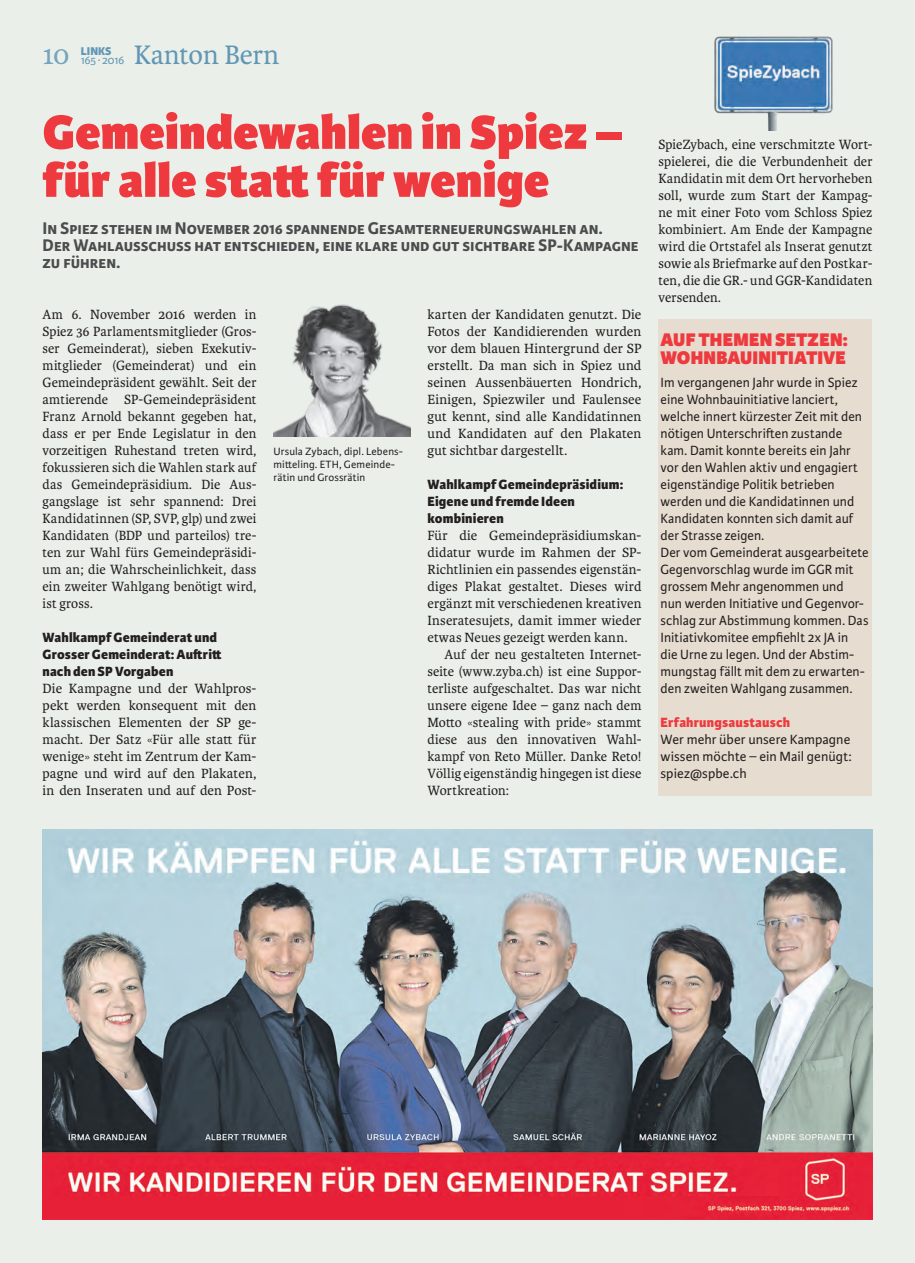
<style>
.page{position:relative;width:915px;height:1263px;background:#fff}
.page>*{position:absolute;margin:0;border:0;box-sizing:border-box;transform-origin:0 0}
.t1{font:800 51px/48px "Karmina Sans";letter-spacing:.005em;color:#ee3a3e}
.t2{font:28.5px "Karmina";color:#6197b5}
.t3{font:28.5px "Karmina";color:#76a3bd}
.t4{font:800 19.5px/18px "Karmina Sans";letter-spacing:.005em;color:#ee3a3e}
.t5{font:700 18px/17px "Karmina Sans";color:#4b4c4d}
.t6{font:14.25px/17px "Karmina";letter-spacing:.01em;color:#231f20;text-align:justify}
.t7{font:14.25px/17px "Karmina Sans";letter-spacing:.005em;color:#231f20}
.t8{font:800 14.25px/17px "Karmina Sans";letter-spacing:.01em;color:#231f20}
.t9{font:800 14.25px "Karmina Sans";letter-spacing:.01em;color:#ee3a3e}
.t10{font:12px "Karmina Sans";letter-spacing:-.03em;color:#6197b5}
.t11{font:800 12px "Karmina Sans";color:#6197b5}
.t12{font:11.25px/12.8px "Karmina Sans";letter-spacing:.015em;color:#231f20}
.s1{font-family:"Nimbus San Nov"}
</style>
<div class="page">
<div style="left:0;top:0;width:914px;height:1263px;background:#eaf0e9"></div>
<img style="left:43px;top:829px;width:829px;height:391px">
<div style="left:658px;top:319px;width:214px;height:476px;background:#e6dccf"></div>
<img style="left:714px;top:36px;width:119px;height:95px">
<img style="left:273px;top:304px;width:137px;height:133px">
<p class="t10" style="left:81px;top:53px;width:45px">165 ∙ 2016</p>
<h2 class="t2" style="left:134px;top:39px;width:147px">Kanton Bern</h2>
<h2 class="t3" style="left:43px;top:39px;width:28px">10</h2>
<p class="t11" style="left:81px;top:44px;width:32px">LINKS</p>
<h1 class="t1" style="left:43px;top:110px;width:580px">Gemeindewahlen in Spiez – für alle statt für wenige</h1>
<p class="t5" style="left:43px;top:220px;width:597px">In Spiez stehen im November 2016 spannende Gesamterneuerungswahlen an.<br>Der Wahlausschuss hat entschieden, eine klare und gut sichtbare SP-Kampagne zu führen.</p>
<p class="t6" style="left:43px;top:306px;width:215px">Am 6. November 2016 werden in Spiez 36 Parlamentsmitglieder (Gros&shy;ser Gemeinderat), sieben Exekutiv&shy;mitglieder (Gemeinderat) und ein Gemeindepräsident gewählt. Seit der amtierende SP-Gemeindepräsident Franz Arnold bekannt gegeben hat, dass er per Ende Legislatur in den vorzeitigen Ruhestand treten wird, fokussieren sich die Wahlen stark auf das Gemeindepräsidium. Die Aus&shy;gangslage ist sehr spannend: Drei Kandidatinnen (SP, SVP, glp) und zwei Kandidaten (BDP und parteilos) tre&shy;ten zur Wahl fürs Gemeindepräsidi&shy;um an; die Wahrscheinlichkeit, dass ein zweiter Wahlgang benötigt wird, ist gross.</p>
<p class="t8" style="left:43px;top:629px;width:180px">Wahlkampf Gemeinderat und<br>Grosser Gemeinderat: Auftritt nach den SP Vorgaben</p>
<p class="t6" style="left:43px;top:680px;width:215px">Die Kampagne und der Wahlpros&shy;pekt werden konsequent mit den klassischen Elementen der SP ge&shy;macht. Der Satz <span class="s1">«</span>Für alle statt für wenige<span class="s1">»</span> steht im Zentrum der Kam&shy;pagne und wird auf den Plakaten, in den Inseraten und auf den Post-</p>
<p class="t12" style="left:273px;top:445px;width:131px">Ursula Zybach, dipl. Lebens&shy;mitteling. ETH, Gemeinde&shy;rätin und Grossrätin</p>
<p class="t6" style="left:427px;top:306px;width:215px">karten der Kandidaten genutzt. Die Fotos der Kandidierenden wurden vor dem blauen Hintergrund der SP erstellt. Da man sich in Spiez und seinen Aussenbäuerten Hondrich, Einigen, Spiezwiler und Faulensee gut kennt, sind alle Kandidatinnen und Kandidaten auf den Plakaten gut sichtbar dargestellt.</p>
<p class="t8" style="left:427px;top:476px;width:197px">Wahlkampf Gemeindepräsidium:<br>Eigene und fremde Ideen kombinieren</p>
<p class="t6" style="left:427px;top:527px;width:215px">Für die Gemeindepräsidiumskan-</p>
<p class="t6" style="left:427px;top:544px;width:215px">didatur wurde im Rahmen der SP-</p>
<p class="t6" style="left:427px;top:561px;width:215px">Richtlinien ein passendes eigenstän-</p>
<p class="t6" style="left:427px;top:578px;width:215px">diges Plakat gestaltet. Dieses wird</p>
<p class="t6" style="left:427px;top:595px;width:215px">ergänzt mit verschiedenen kreativen</p>
<p class="t6" style="left:427px;top:612px;width:215px">Inseratesujets, damit immer wieder</p>
<p class="t6" style="left:427px;top:629px;width:201px">etwas Neues gezeigt werden kann.</p>
<p class="t6" style="left:444px;top:646px;width:198px">Auf der neu gestalteten Internet-</p>
<p class="t6" style="left:427px;top:663px;width:215px">seite (www.zyba.ch) ist eine Suppor-</p>
<p class="t6" style="left:427px;top:680px;width:215px">terliste aufgeschaltet. Das war nicht</p>
<p class="t6" style="left:427px;top:697px;width:215px">unsere eigene Idee – ganz nach dem</p>
<p class="t6" style="left:427px;top:714px;width:215px">Motto <span class="s1">«</span>stealing with pride<span class="s1">»</span> stammt</p>
<p class="t6" style="left:427px;top:731px;width:215px">diese aus den innovativen Wahl-</p>
<p class="t6" style="left:427px;top:748px;width:215px">kampf von Reto Müller. Danke Reto!</p>
<p class="t6" style="left:427px;top:765px;width:215px">Völlig eigenständig hingegen ist diese</p>
<p class="t6" style="left:427px;top:782px;width:83px">Wortkreation:</p>
<p class="t6" style="left:658px;top:136px;width:215px">SpieZybach, eine verschmitzte Wort&shy;spielerei, die die Verbundenheit der Kandidatin mit dem Ort hervorheben soll, wurde zum Start der Kampag&shy;ne mit einer Foto vom Schloss Spiez kombiniert. Am Ende der Kampagne wird die Ortstafel als Inserat genutzt sowie als Briefmarke auf den Postkar&shy;ten, die die GR.- und GGR-Kandidaten versenden.</p>
<h3 class="t4" style="left:660px;top:332px;width:189px">AUF THEMEN SETZEN:<br>WOHNBAUINITIATIVE</h3>
<p class="t7" style="left:660px;top:374px;width:209px">Im vergangenen Jahr wurde in Spiez eine Wohnbauinitiative lanciert, welche innert kürzester Zeit mit den nötigen Unterschriften zustande kam. Damit konnte bereits ein Jahr vor den Wahlen aktiv und engagiert eigenständige Politik betrieben werden und die Kandidatinnen und Kandidaten konnten sich damit auf der Strasse zeigen.<br>Der vom Gemeinderat ausgearbeitete Gegenvorschlag wurde im GGR mit grossem Mehr angenommen und<br>nun werden Initiative und Gegenvor&shy;schlag zur Abstimmung kommen. Das Initiativkomitee empfiehlt 2x JA in<br>die Urne zu legen. Und der Abstim&shy;mungstag fällt mit dem zu erwarten&shy;den zweiten Wahlgang zusammen.</p>
<p class="t9" style="left:660px;top:714px;width:131px">Erfahrungsaustausch</p>
<p class="t7" style="left:660px;top:731px;width:192px;text-align:justify">Wer mehr über unsere Kampagne wissen möchte – ein Mail genügt: spiez@spbe.ch</p>
</div>
